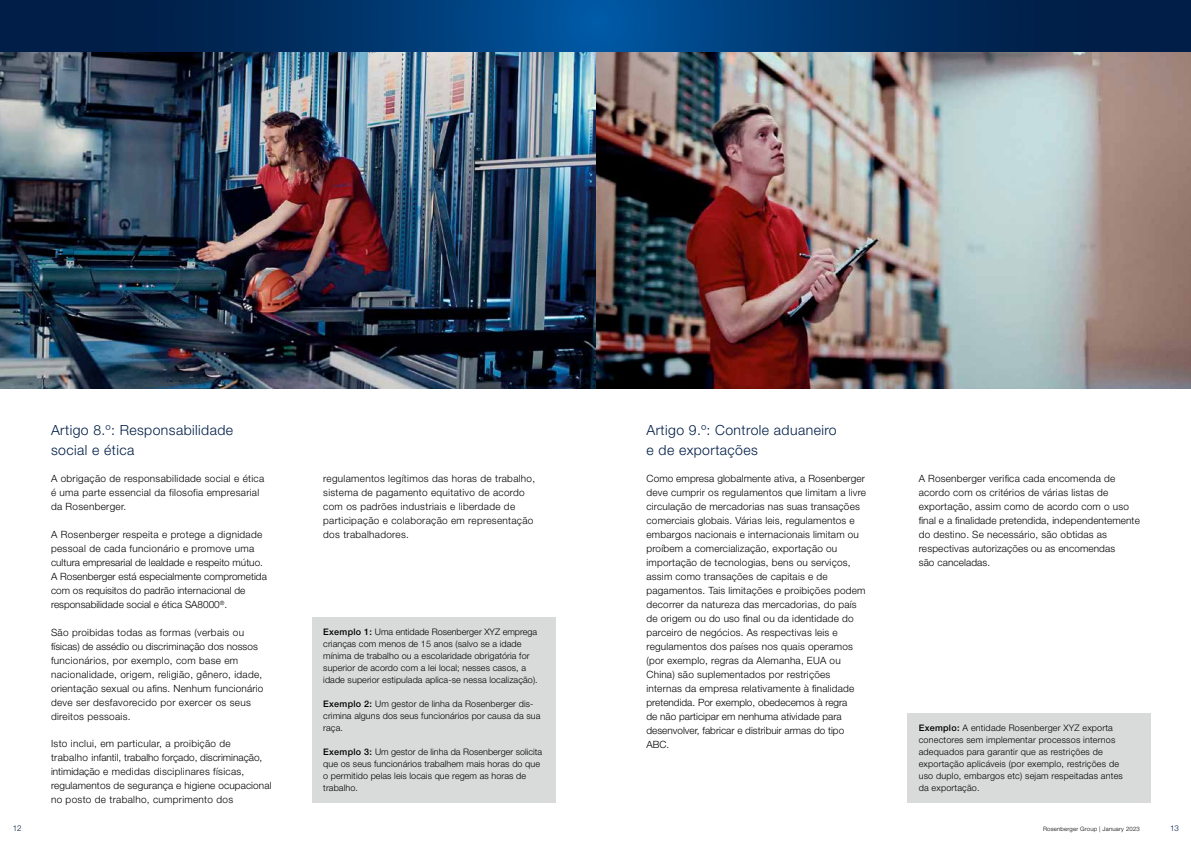
<style>
.page{position:relative;width:1191px;height:842px;background:#fff}
.page>*{position:absolute;margin:0;border:0;box-sizing:border-box;transform-origin:0 0}
.t1{font:300 14px/20px "Helvetica Neue LT Pro";letter-spacing:.03em;color:#001e47}
.t2{font:300 10px/14px "Helvetica Neue LT Pro";letter-spacing:.02em;color:#000}
.t3{font:300 10px/14px "Helvetica Neue LT Pro";color:#000}
.t4{font:300 9px/12px "Helvetica Neue LT Pro";letter-spacing:.01em;color:#000}
.t5{font:300 8px "Helvetica Neue LT Pro";color:#001e47}
.t6{font:300 6px "Helvetica Neue LT Pro";letter-spacing:.03em;color:#000}
.s1{font-weight:500}
</style>
<div class="page">
<img style="left:595px;top:51px;width:596px;height:337px">
<img style="left:0;top:51px;width:595px;height:337px">
<svg style="left:0;top:0;width:1191px;height:51px;background:#003267"></svg>
<div style="left:907px;top:713px;width:244px;height:89px;background:#d9dada"></div>
<div style="left:312px;top:617px;width:244px;height:185px;background:#d9dada"></div>
<h1 class="t1" style="left:51px;top:420px;width:183px">Artigo 8.º: Responsabilidade social e ética</h1>
<p class="t2" style="left:51px;top:471px;width:215px">A obrigação de responsabilidade social e ética é uma parte essencial da filosofia empresarial da Rosenberger.</p>
<p class="t3" style="left:51px;top:527px;width:217px">A Rosenberger respeita e protege a dignidade pessoal de cada funcionário e promove uma cultura empresarial de lealdade e respeito mútuo.<br>A Rosenberger está especialmente comprometida com os requisitos do padrão internacional de responsabilidade social e ética SA8000<sup>®</sup>.</p>
<p class="t2" style="left:51px;top:625px;width:214px">São proibidas todas as formas (verbais ou físicas) de assédio ou discriminação dos nossos funcionários, por exemplo, com base em nacionalidade, origem, religião, gênero, idade, orientação sexual ou afins. Nenhum funcionário deve ser desfavorecido por exercer os seus direitos pessoais.</p>
<p class="t2" style="left:51px;top:736px;width:222px">Isto inclui, em particular, a proibição de<br>trabalho infantil, trabalho forçado, discriminação, intimidação e medidas disciplinares físicas, regulamentos de segurança e higiene ocupacional no posto de trabalho, cumprimento dos</p>
<h1 class="t1" style="left:646px;top:420px;width:192px">Artigo 9.º: Controle aduaneiro e de exportações</h1>
<p class="t2" style="left:646px;top:471px;width:221px">Como empresa globalmente ativa, a Rosenberger deve cumprir os regulamentos que limitam a livre circulação de mercadorias nas suas transações comerciais globais. Várias leis, regulamentos e embargos nacionais e internacionais limitam ou proíbem a comercialização, exportação ou importação de tecnologias, bens ou serviços, assim como transações de capitais e de pagamentos. Tais limitações e proibições podem decorrer da natureza das mercadorias, do país de origem ou do uso final ou da identidade do parceiro de negócios. As respectivas leis e regulamentos dos países nos quais operamos (por exemplo, regras da Alemanha, EUA ou China) são suplementados por restrições internas da empresa relativamente à finalidade pretendida. Por exemplo, obedecemos à regra<br>de não participar em nenhuma atividade para desenvolver, fabricar e distribuir armas do tipo ABC.</p>
<p class="t2" style="left:323px;top:472px;width:213px">regulamentos legítimos das horas de trabalho, sistema de pagamento equitativo de acordo com os padrões industriais e liberdade de participação e colaboração em representação dos trabalhadores.</p>
<p class="t2" style="left:918px;top:471px;width:223px">A Rosenberger verifica cada encomenda de acordo com os critérios de várias listas de exportação, assim como de acordo com o uso final e a finalidade pretendida, independentemente do destino. Se necessário, são obtidas as respectivas autorizações ou as encomendas<br>são canceladas.</p>
<p class="t4" style="left:323px;top:625px;width:216px"><span class="s1">Exemplo 1:</span> Uma entidade Rosenberger XYZ emprega crianças com menos de 15 anos (salvo se a idade mínima de trabalho ou a escolaridade obrigatória for superior de acordo com a lei local; nesses casos, a idade superior estipulada aplica-se nessa localização).</p>
<p class="t4" style="left:323px;top:697px;width:219px"><span class="s1">Exemplo 2:</span> Um gestor de linha da Rosenberger dis&shy;crimina alguns dos seus funcionários por causa da sua raça.</p>
<p class="t4" style="left:323px;top:745px;width:220px"><span class="s1">Exemplo 3:</span> Um gestor de linha da Rosenberger solicita que os seus funcionários trabalhem mais horas do que o permitido pelas leis locais que regem as horas de trabalho.</p>
<p class="t4" style="left:918px;top:721px;width:206px"><span class="s1">Exemplo:</span> A entidade Rosenberger XYZ exporta conectores sem implementar processos internos adequados para garantir que as restrições de exportação aplicáveis (por exemplo, restrições de uso duplo, embargos etc) sejam respeitadas antes da exportação.</p>
<p class="t5" style="left:13px;top:823px;width:10px">12</p>
<p class="t6" style="left:1043px;top:825px;width:98px">Rosenberger Group | January 2023</p>
<p class="t5" style="left:1170px;top:823px;width:10px">13</p>
</div>
